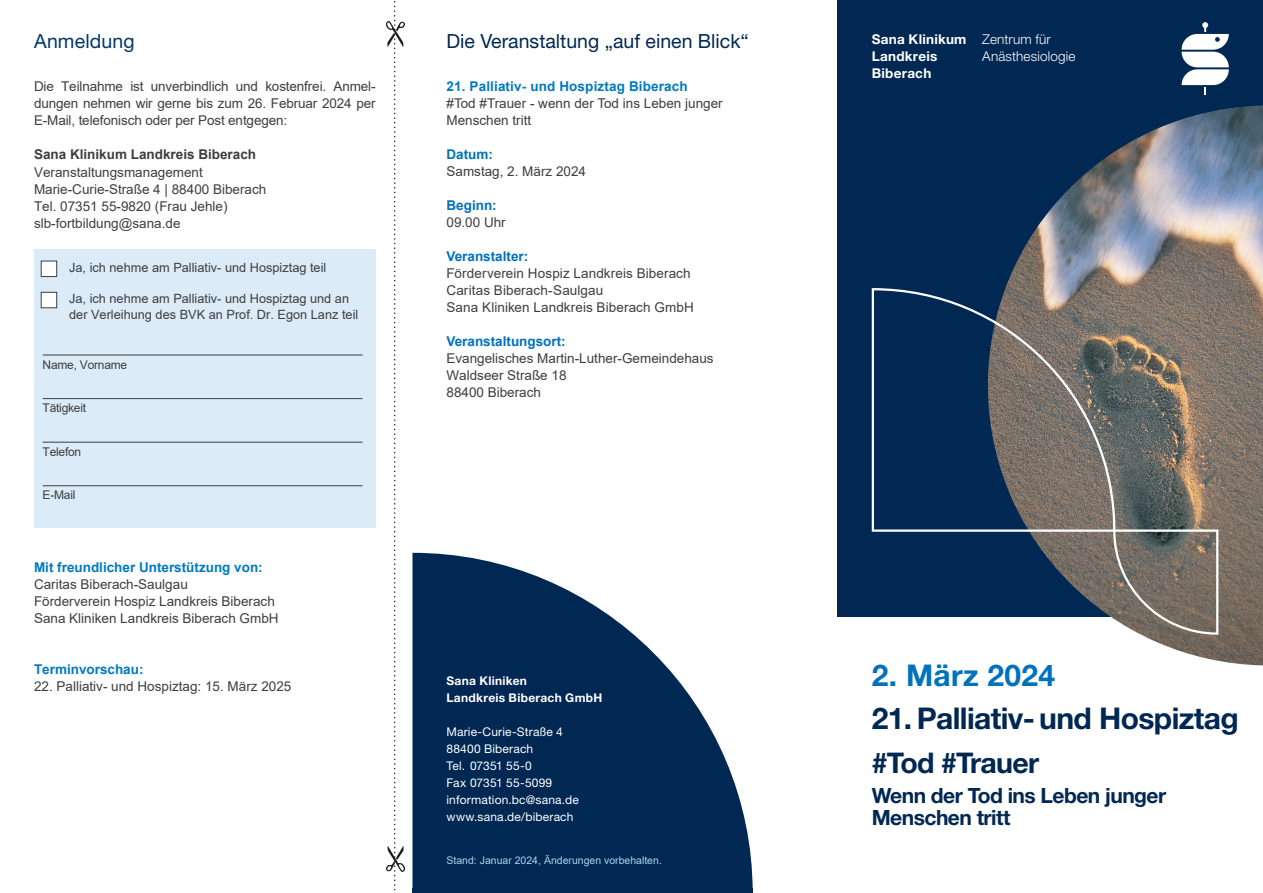
<style>
.page{position:relative;width:1263px;height:893px;background:#fff}
.page>*{position:absolute;margin:0;border:0;box-sizing:border-box;transform-origin:0 0}
.T___XL___Überschrift___Bold_blau{font:700 30px "Helvetica Neue LT Pro";letter-spacing:-.02em;color:#002853}
.T___XL___Überschrift___Bold_blau-2{font:700 30px "Helvetica Neue LT Pro";letter-spacing:.01em;color:#0072bc}
.T___XL___Überschrift___Bold_blau-3{font:700 28.5px "Helvetica Neue LT Pro";letter-spacing:-.025em;color:#002853}
.T___XL___Überschrift___Bold_blau-4{font:700 21px/22.5px "Helvetica Neue LT Pro";letter-spacing:-.025em;color:#002853}
.t1{font:19.5px "Helvetica Neue LT Pro";color:#002853}
.kopfzeile_links{font:19.5px "Helvetica Neue LT Pro";letter-spacing:.005em;color:#00376b}
.Fließtext{font:13.5px/17px "Arial";color:#3e3e3f;text-align:justify}
.R___Adresse___Roman_blau{font:13.5px "Arial";letter-spacing:.01em;color:#3e3e3f}
.T___Zusatzinformation___bold_blau{font:13.5px/17px "Arial";color:#3e3e3f}
.Fließtext-2{font:700 13.5px "Arial";color:#007ac0}
.T___Zusatzinformation___bold_blau-2{font:700 13.5px "Arial";letter-spacing:.01em;color:#007ac0}
.Fließtext-3{font:700 13.5px "Arial";color:#3e3e3f}
.T___Absender_-_Bold_blau{font:700 13.5px/17px "Helvetica Neue LT Pro";letter-spacing:.02em;color:#fff}
.T___Zusatzinformation___bold_blau-3{font:700 13.5px "Arial";color:#0072bc}
.T___Absender_Zusatz___Light_blau{font:300 13.5px/17px "Helvetica Neue LT Pro";letter-spacing:.01em;color:#fff}
.R___Adresse___Roman_blau-2{font:700 13.5px "Arial";color:#0072bc}
.Fließtext-4{font:12.75px/16.5px "Arial";color:#3e3e3f}
.R___Adresse___Roman_blau-3{font:12px "Helvetica Neue LT Pro";letter-spacing:.015em;color:#fff}
.t2{font:12px "Arial";letter-spacing:-.02em;color:#3e3e3f}
.R___Adresse___Roman_blau-4{font:700 12px "Helvetica Neue LT Pro";letter-spacing:.025em;color:#fff}
.R___Adresse___Roman_blau-5{font:12px "Helvetica Neue LT Pro";letter-spacing:-.005em;color:#fff}
.R___Adresse___Bold_blau{font:700 12px "Helvetica Neue LT Pro";letter-spacing:.025em;color:#fff}
.t3{font:10.5px "Arial";color:#acd2ef}
</style>
<div class="page">
<div style="left:838px;top:0;width:425px;height:617px;background:#002853"></div>
<div style="left:34px;top:249px;width:342px;height:279px;background:#dbebf8"></div>
<div style="left:41px;top:261px;width:16px;height:16px;background:#fff;border:1px solid #3e3e3f"></div>
<hr style="left:43px;top:355px;width:320px;height:1px;background:#3e3e3f">
<hr style="left:43px;top:398px;width:320px;height:1px;background:#3e3e3f">
<hr style="left:43px;top:442px;width:320px;height:1px;background:#3e3e3f">
<hr style="left:43px;top:485px;width:320px;height:1px;background:#3e3e3f">
<img style="left:387px;top:846px;width:17px;height:25px">
<svg style="left:394px;top:1px;width:2px;height:890px"></svg>
<img style="left:387px;top:22px;width:17px;height:24px">
<svg style="left:1181px;top:22px;width:48px;height:73px"></svg>
<img style="left:1006px;top:106px;width:257px;height:559px">
<svg style="left:1112px;top:528px;width:107px;height:108px;background:#7f7870"></svg>
<svg style="left:871px;top:287px;width:245px;height:246px"></svg>
<svg style="left:412px;top:553px;width:341px;height:336px;fill:#002853"></svg>
<hr style="left:412px;top:889px;width:341px;height:4px;background:#002853">
<div style="left:41px;top:292px;width:16px;height:16px;background:#fff;border:1px solid #3e3e3f"></div>
<p class="kopfzeile_links" style="left:34px;top:29px;width:102px">Anmeldung</p>
<p class="Fließtext" style="left:34px;top:78px;width:343px">Die Teilnahme ist unverbindlich und kostenfrei. Anmel&shy;dungen nehmen wir gerne bis zum 26. Februar 2024 per E-Mail, telefonisch oder per Post entgegen:</p>
<p class="Fließtext-3" style="left:34px;top:145px;width:224px">Sana Klinikum Landkreis Biberach</p>
<p class="Fließtext" style="left:34px;top:163px;width:170px">Veranstaltungsmanagement</p>
<p class="Fließtext" style="left:34px;top:180px;width:234px">Marie-Curie-Straße 4 | 88400 Biberach</p>
<p class="Fließtext" style="left:34px;top:197px;width:195px">Tel. 07351 55-9820 (Frau Jehle)</p>
<p class="Fließtext" style="left:34px;top:214px;width:148px">slb-fortbildung@sana.de</p>
<p class="Fließtext-4" style="left:69px;top:259px;width:259px">Ja, ich nehme am Palliativ- und Hospiztag teil</p>
<p class="Fließtext-4" style="left:69px;top:290px;width:291px">Ja, ich nehme am Palliativ- und Hospiztag und an der Verleihung des BVK an Prof. Dr. Egon Lanz teil</p>
<p class="t2" style="left:43px;top:356px;width:86px">Name, Vorname</p>
<p class="t2" style="left:43px;top:400px;width:45px">Tätigkeit</p>
<p class="t2" style="left:43px;top:443px;width:40px">Telefon</p>
<p class="t2" style="left:43px;top:487px;width:34px">E-Mail</p>
<p class="Fließtext-2" style="left:34px;top:558px;width:230px">Mit freundlicher Unterstützung von:</p>
<p class="Fließtext" style="left:34px;top:576px;width:155px">Caritas Biberach-Saulgau</p>
<p class="Fließtext" style="left:34px;top:593px;width:242px">Förderverein Hospiz Landkreis Biberach</p>
<p class="Fließtext" style="left:34px;top:610px;width:246px">Sana Kliniken Landkreis Biberach GmbH</p>
<p class="Fließtext-2" style="left:34px;top:660px;width:111px">Terminvorschau:</p>
<p class="Fließtext" style="left:34px;top:678px;width:259px">22. Palliativ- und Hospiztag: 15. März 2025</p>
<p class="t1" style="left:446px;top:29px;width:304px">Die Veranstaltung „auf einen Blick“</p>
<p class="T___Zusatzinformation___bold_blau-2" style="left:446px;top:76px;width:243px">21. Palliativ- und Hospiztag Biberach</p>
<p class="T___Zusatzinformation___bold_blau" style="left:446px;top:94px;width:278px">#Tod #Trauer - wenn der Tod ins Leben junger<br>Menschen tritt</p>
<p class="T___Zusatzinformation___bold_blau-3" style="left:446px;top:144px;width:48px">Datum:</p>
<p class="T___Zusatzinformation___bold_blau" style="left:446px;top:162px;width:141px">Samstag, 2. März 2024</p>
<p class="T___Zusatzinformation___bold_blau-3" style="left:446px;top:195px;width:52px">Beginn:</p>
<p class="T___Zusatzinformation___bold_blau" style="left:446px;top:213px;width:61px">09.00 Uhr</p>
<p class="T___Zusatzinformation___bold_blau-3" style="left:446px;top:246px;width:83px">Veranstalter:</p>
<p class="R___Adresse___Roman_blau" style="left:446px;top:264px;width:246px">Förderverein Hospiz Landkreis Biberach</p>
<p class="R___Adresse___Roman_blau" style="left:446px;top:281px;width:158px">Caritas Biberach-Saulgau</p>
<p class="R___Adresse___Roman_blau" style="left:446px;top:298px;width:249px">Sana Kliniken Landkreis Biberach GmbH</p>
<p class="R___Adresse___Roman_blau-2" style="left:446px;top:331px;width:121px">Veranstaltungsort:</p>
<p class="Fließtext" style="left:446px;top:349px;width:269px">Evangelisches Martin-Luther-Gemeindehaus</p>
<p class="Fließtext" style="left:446px;top:366px;width:122px">Waldseer Straße 18</p>
<p class="Fließtext" style="left:446px;top:383px;width:96px">88400 Biberach</p>
<p class="R___Adresse___Bold_blau" style="left:446px;top:673px;width:82px">Sana Kliniken</p>
<p class="R___Adresse___Roman_blau-4" style="left:446px;top:690px;width:157px">Landkreis Biberach GmbH</p>
<p class="R___Adresse___Roman_blau-3" style="left:446px;top:724px;width:118px">Marie-Curie-Straße 4</p>
<p class="R___Adresse___Roman_blau-3" style="left:446px;top:741px;width:88px">88400 Biberach</p>
<p class="R___Adresse___Roman_blau-5" style="left:446px;top:758px;width:87px">Tel. 07351 55-0</p>
<p class="R___Adresse___Roman_blau-3" style="left:446px;top:775px;width:107px">Fax 07351 55-5099</p>
<p class="R___Adresse___Roman_blau-3" style="left:446px;top:792px;width:134px">information.bc@sana.de</p>
<p class="R___Adresse___Roman_blau-3" style="left:446px;top:809px;width:129px">www.sana.de/biberach</p>
<p class="t3" style="left:446px;top:853px;width:217px">Stand: Januar 2024, Änderungen vorbehalten.</p>
<p class="T___Absender_-_Bold_blau" style="left:872px;top:30px;width:96px">Sana Klinikum</p>
<p class="T___Absender_-_Bold_blau" style="left:872px;top:47px;width:67px">Landkreis<br>Biberach</p>
<p class="T___Absender_Zusatz___Light_blau" style="left:982px;top:30px;width:95px">Zentrum für<br>Anästhesiologie</p>
<p class="T___XL___Überschrift___Bold_blau-2" style="left:872px;top:657px;width:185px">2. März 2024</p>
<p class="T___XL___Überschrift___Bold_blau" style="left:872px;top:699px;width:368px">21. Palliativ- und Hospiztag</p>
<p class="T___XL___Überschrift___Bold_blau-3" style="left:872px;top:745px;width:169px">#Tod #Trauer</p>
<p class="T___XL___Überschrift___Bold_blau-4" style="left:872px;top:783px;width:296px">Wenn der Tod ins Leben junger<br>Menschen tritt</p>
</div>
